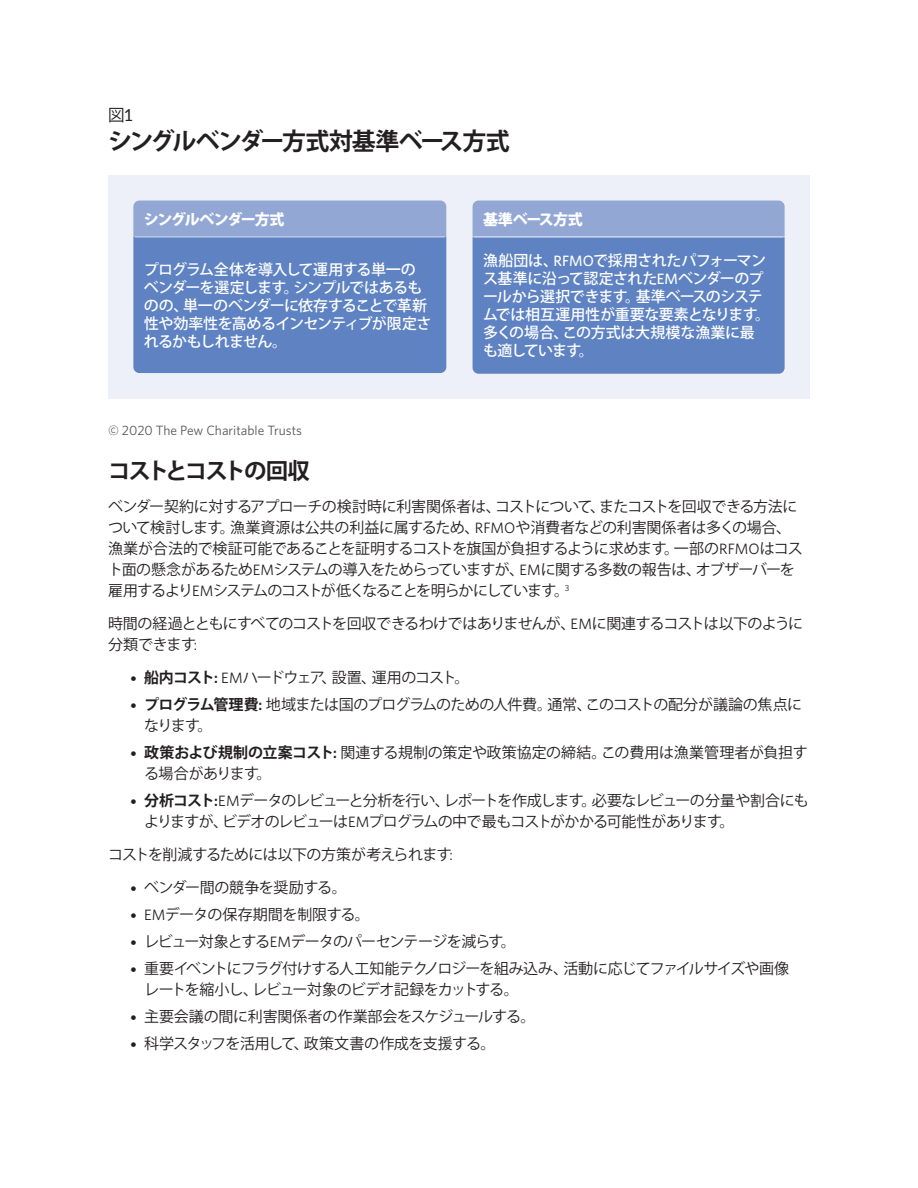
<style>
.page{position:relative;width:918px;height:1188px;background:#fff}
.page>*{position:absolute;margin:0;border:0;box-sizing:border-box;transform-origin:0 0}
.HED{font:700 24px "Koz Go Pro";letter-spacing:-.07em;color:#231f20}
.Body{font:700 22.5px "Koz Go Pro";letter-spacing:-.095em;color:#231f20}
.Figure{font:16.5px "Koz Go Pro";color:#231f20}
.Body-2{font:15px/21px "Koz Go Pro";letter-spacing:-.045em;color:#231f20}
.Body-3{font:500 15px/18px "Koz Go Pro";letter-spacing:-.035em;color:#fff}
.Body-4{font:15px/21px "Koz Go Pro";letter-spacing:-.01em;color:#231f20}
.Body-5{font:15px "Koz Go Pro";letter-spacing:-.025em;color:#231f20}
.Body-6{font:15px "Koz Go Pro";letter-spacing:-.015em;color:#231f20}
.Body-7{font:15px "Koz Go Pro";letter-spacing:-.065em;color:#231f20}
.Body-8{font:15px "Koz Go Pro";letter-spacing:-.02em;color:#231f20}
.Flow_Head_1{font:800 15px "Koz Go Pro";letter-spacing:-.08em;color:#fff}
.Flow_Head_1-2{font:800 15px "Koz Go Pro";letter-spacing:-.03em;color:#fff}
.Source{font:13.5px "Whitney";color:#57585a}
.s1{font-family:"Lato"}
.s2{font-family:"Whitney"}
.s3{font-family:"Museo Sans 500"}
.s4{font-weight:700}
.s5{font-family:"Whitney";font-weight:600}
</style>
<div class="page">
<div style="left:108px;top:175px;width:702px;height:224px;background:#edf0f8"></div>
<svg style="left:473px;top:201px;width:312px;height:173px;background:#698ac6"></svg>
<hr style="left:474px;top:237px;width:309px;height:1px;background:#d0d7ec">
<svg style="left:133px;top:201px;width:313px;height:172px;background:#698ac6"></svg>
<hr style="left:135px;top:237px;width:310px;height:1px;background:#d0d7ec">
<p class="Figure" style="left:108px;top:105px;width:27px">図<span class="s1">1</span></p>
<p class="HED" style="left:108px;top:126px;width:403px">シングルベンダー方式対基準ベース方式</p>
<p class="Flow_Head_1" style="left:144px;top:209px;width:142px">シングルベンダー方式</p>
<p class="Body-3" style="left:144px;top:261px;width:289px">プログラム全体を導入して運用する単一のベンダーを選定します。シンプルではあるものの、単一のベンダーに依存することで革新性や効率性を高めるインセンティブが限定されるかもしれません。</p>
<p class="Source" style="left:108px;top:422px;width:196px">© 2020 The Pew Charitable Trusts</p>
<p class="Flow_Head_1-2" style="left:483px;top:209px;width:101px">基準ベース方式</p>
<p class="Body-3" style="left:483px;top:253px;width:289px">漁船団は、<span class="s2">RFMO</span>で採用されたパフォーマンス基準に沿って認定された<span class="s2">EM</span>ベンダーのプールから選択できます。基準ベースのシステムでは相互運用性が重要な要素となります。多くの場合、この方式は大規模な漁業に最も適しています。</p>
<p class="Body" style="left:108px;top:456px;width:204px">コストとコストの回収</p>
<p class="Body-2" style="left:108px;top:496px;width:696px">ベンダー契約に対するアプローチの検討時に利害関係者は、コストについて、またコストを回収できる方法について検討します。漁業資源は公共の利益に属するため、<span class="s2">RFMO</span>や消費者などの利害関係者は多くの場合、漁業が合法的で検証可能であることを証明するコストを旗国が負担するように求めます。一部の<span class="s2">RFMO</span>はコスト面の懸念があるため<span class="s2">EM</span>システムの導入をためらっていますが、<span class="s2">EM</span>に関する多数の報告は、オブザーバーを雇用するより<span class="s2">EM</span>システムのコストが低くなることを明らかにしています。<sup>3</sup></p>
<p class="Body-2" style="left:108px;top:613px;width:697px">時間の経過とともにすべてのコストを回収できるわけではありませんが、<span class="s2">EM</span>に関連するコストは以下のように分類できます<span class="s2">:</span></p>
<p class="Body-7" style="left:130px;top:667px;width:341px"><span class="s3">•</span> <span class="s4">船内コスト</span><span class="s5">:</span> <span class="s2">EM</span>ハードウェア、設置、運用のコスト。</p>
<p class="Body-2" style="left:144px;top:694px;width:660px;text-indent:-14px"><span class="s3">•</span> <span class="s4">プログラム管理費</span><span class="s5">:</span> 地域または国のプログラムのための人件費。通常、このコストの配分が議論の焦点になります。</p>
<p class="Body-4" style="left:144px;top:742px;width:665px;text-indent:-14px"><span class="s3">•</span> <span class="s4">政策および規制の立案コスト</span><span class="s5">:</span> 関連する規制の策定や政策協定の締結。この費用は漁業管理者が負担する場合があります。</p>
<p class="Body-2" style="left:144px;top:790px;width:666px;text-indent:-14px"><span class="s3">•</span> <span class="s4">分析コスト</span><span class="s5">:</span><span class="s2">EM</span>データのレビューと分析を行い、レポートを作成します。必要なレビューの分量や割合にもよりますが、ビデオのレビューは<span class="s2">EM</span>プログラムの中で最もコストがかかる可能性があります。</p>
<p class="Body-2" style="left:108px;top:844px;width:346px">コストを削減するためには以下の方策が考えられます<span class="s2">:</span></p>
<p class="Body-5" style="left:130px;top:877px;width:218px"><span class="s3">•</span> ベンダー間の競争を奨励する。</p>
<p class="Body-8" style="left:130px;top:904px;width:241px"><span class="s3">•</span> <span class="s2">EM</span>データの保存期間を制限する。</p>
<p class="Body-2" style="left:130px;top:931px;width:387px"><span class="s3">•</span> レビュー対象とする<span class="s2">EM</span>データのパーセンテージを減らす。</p>
<p class="Body-2" style="left:144px;top:958px;width:647px;text-indent:-14px"><span class="s3">•</span> 重要イベントにフラグ付けする人工知能テクノロジーを組み込み、活動に応じてファイルサイズや画像レートを縮小し、レビュー対象のビデオ記録をカットする。</p>
<p class="Body-6" style="left:130px;top:1006px;width:407px"><span class="s3">•</span> 主要会議の間に利害関係者の作業部会をスケジュールする。</p>
<p class="Body-5" style="left:130px;top:1033px;width:367px"><span class="s3">•</span> 科学スタッフを活用して、政策文書の作成を支援する。</p>
</div>
